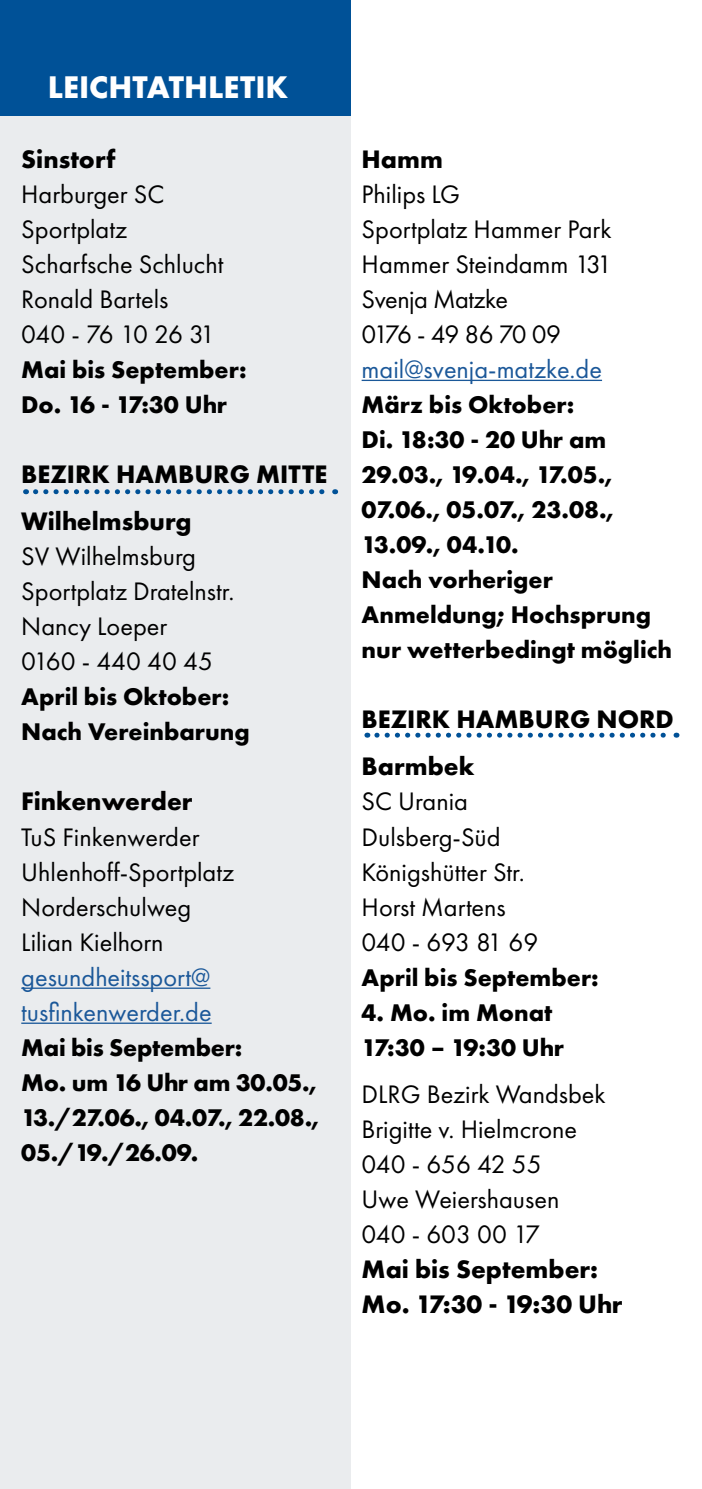
<style>
.page{position:relative;width:702px;height:1489px;background:#fff}
.page>*{position:absolute;margin:0;border:0;box-sizing:border-box;transform-origin:0 0}
.t1{font:700 32.5px "Futura PT";color:#fff}
.t2{font:26.25px/35px "Futura PT";color:#000}
.t3{font:700 26.25px/47.5px "Futura PT";color:#000}
.t4{font:26.25px/35px "Futura PT";color:#1b5899}
.t5{font:700 25px/35px "Futura PT";color:#000}
</style>
<div class="page">
<div style="left:0;top:111px;width:351px;height:1377px;background:#eaecee"></div>
<hr style="left:21px;top:987px;width:189px;height:1px;background:#1b5899">
<hr style="left:21px;top:1022px;width:191px;height:1px;background:#1b5899">
<hr style="left:361px;top:380px;width:241px;height:1px;background:#1b5899">
<svg style="left:35px;top:489px;width:300px;height:5px"></svg>
<svg style="left:377px;top:732px;width:300px;height:5px"></svg>
<div style="left:0;top:0;width:351px;height:116px;background:#005197"></div>
<p class="t1" style="left:48px;top:66px;width:242px">LEICHTATHLETIK</p>
<p class="t3" style="left:21px;top:134px;width:96px">Sinstorf</p>
<p class="t2" style="left:21px;top:176px;width:203px">Harburger SC<br>Sportplatz<br>Scharfsche Schlucht<br>Ronald Bartels<br>040 - 76 10 26 31</p>
<p class="t5" style="left:21px;top:351px;width:227px">Mai bis September:<br>Do. 16 - 17:30 Uhr</p>
<p class="t3" style="left:21px;top:449px;width:307px">BEZIRK HAMBURG MITTE<br>Wilhelmsburg</p>
<p class="t2" style="left:21px;top:539px;width:214px">SV Wilhelmsburg<br>Sportplatz Dratelnstr.<br>Nancy Loeper<br>0160 - 440 40 45</p>
<p class="t5" style="left:21px;top:679px;width:230px">April bis Oktober:<br>Nach Vereinbarung</p>
<p class="t3" style="left:21px;top:777px;width:173px">Finkenwerder</p>
<p class="t2" style="left:21px;top:819px;width:214px">TuS Finkenwerder<br>Uhlenhoff-Sportplatz<br>Norderschulweg<br>Lilian Kielhorn</p>
<p class="t4" style="left:21px;top:959px;width:192px">gesundheitssport@ tusfinkenwerder.de</p>
<p class="t5" style="left:21px;top:1029px;width:300px">Mai bis September:<br>Mo. um 16 Uhr am 30.05.,<br>13./27.06., 04.07., 22.08.,<br>05./19./26.09.</p>
<p class="t3" style="left:361px;top:134px;width:83px">Hamm</p>
<p class="t2" style="left:361px;top:176px;width:252px">Philips LG<br>Sportplatz Hammer Park<br>Hammer Steindamm 131<br>Svenja Matzke<br>0176 - 49 86 70 09</p>
<p class="t4" style="left:361px;top:351px;width:242px">mail@svenja-matzke.de</p>
<p class="t5" style="left:361px;top:386px;width:312px">März bis Oktober:<br>Di. 18:30 - 20 Uhr am<br>29.03., 19.04., 17.05.,<br>07.06., 05.07., 23.08.,<br>13.09., 04.10.<br>Nach vorheriger<br>Anmeldung; Hochsprung nur wetterbedingt möglich</p>
<p class="t3" style="left:361px;top:694px;width:314px">BEZIRK HAMBURG NORD<br>Barmbek</p>
<p class="t2" style="left:361px;top:784px;width:178px">SC Urania<br>Dulsberg-Süd<br>Königshütter Str.<br>Horst Martens<br>040 - 693 81 69</p>
<p class="t5" style="left:361px;top:959px;width:239px">April bis September:</p>
<p class="t5" style="left:361px;top:994px;width:204px">4. Mo. im Monat<br>17:30 – 19:30 Uhr</p>
<p class="t2" style="left:361px;top:1076px;width:245px">DLRG Bezirk Wandsbek<br>Brigitte v. Hielmcrone<br>040 - 656 42 55<br>Uwe Weiershausen<br>040 - 603 00 17</p>
<p class="t3" style="left:361px;top:1251px;width:262px;line-height:35px">Mai bis September:<br>Mo. 17:30 - 19:30 Uhr</p>
</div>
